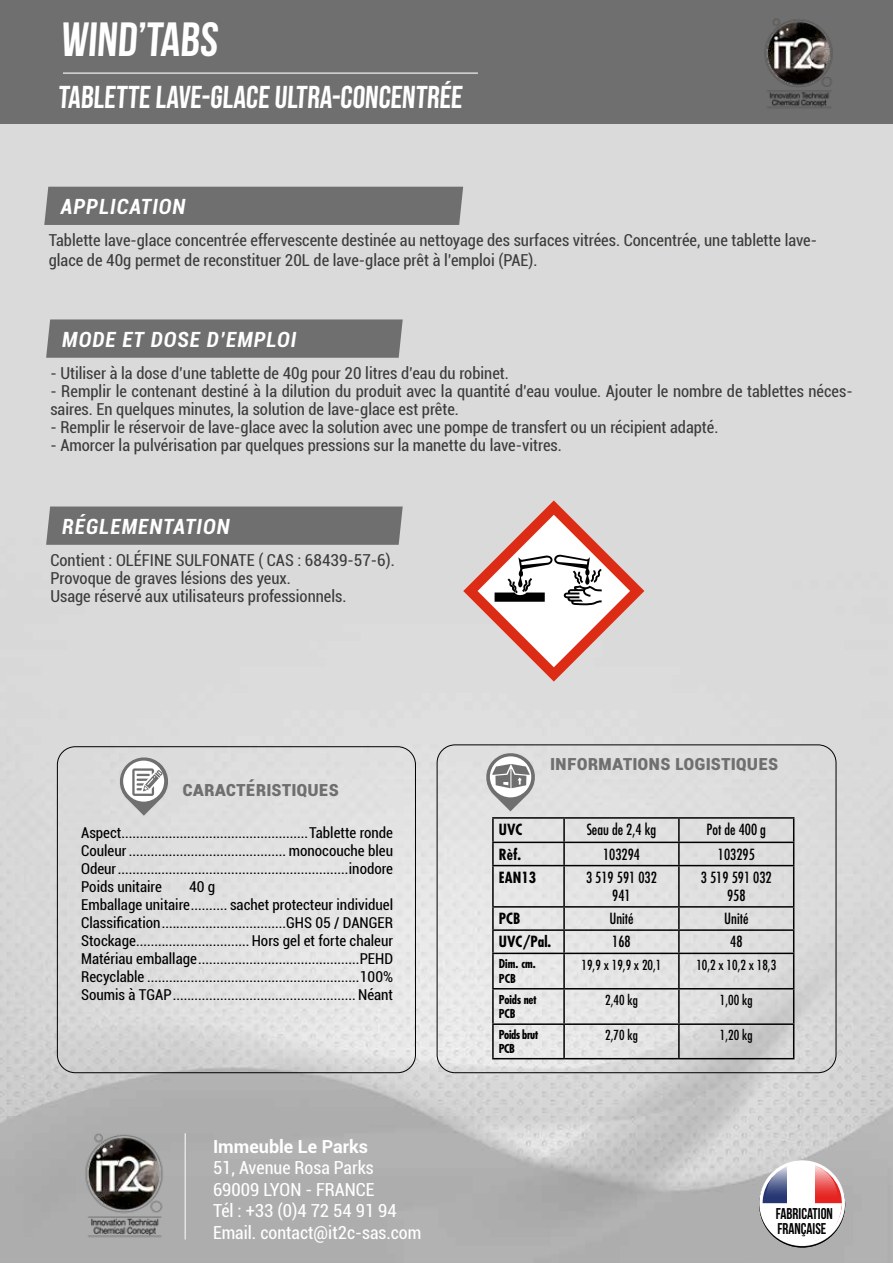
<style>
.page{position:relative;width:893px;height:1263px;background:#fff}
.page>*{position:absolute;margin:0;border:0;box-sizing:border-box;transform-origin:0 0}
.t1{font:700 48px "Bebas Neue";color:#fff}
.t2{font:31.5px "Bebas Neue";color:#fff}
.t3{font:italic 700 condensed 21px "Roboto";letter-spacing:.05em;color:#fff}
.t4{font:700 condensed 21px "Roboto";color:#706f6f}
.t5{font:condensed 18px/21.6px "Roboto";color:#fff}
.t6{font:700 18px "Roboto";color:#fff}
.t7{font:condensed 16.5px/18px "Roboto";color:#3c3c3b}
.t8{font:15.6px/14.7px "Bebas Neue";color:#000;scale:.95 1}
.t9{font:condensed 15px/18px "Roboto";color:#000;text-align:justify}
.t10{font:condensed 15px/18px "Futura LT";color:#000;text-align:center}
.t11{font:700 condensed 15px "Futura LT";color:#000}
.t12{font:condensed 13.5px "Futura LT";color:#000}
.t13{font:700 condensed 12px/14.4px "Futura LT";letter-spacing:-.02em;color:#000}
.t14{font:700 condensed 12px/13.5px "Futura LT";letter-spacing:-.04em;color:#000}
</style>
<div class="page">
<img style="left:0;top:410px;width:893px;height:853px">
<svg style="left:759px;top:1160px;width:86px;height:86px"></svg>
<svg style="left:761px;top:1163px;width:82px;height:81px"></svg>
<div style="left:0;top:0;width:893px;height:410px;background:#dadada"></div>
<div style="left:0;top:0;width:893px;height:123px;background:#706f6f"></div>
<svg style="left:117px;top:755px;width:54px;height:61px"></svg>
<div style="left:57px;top:746px;width:359px;height:327px;border:1px solid #000;border-radius:18px"></div>
<div style="left:437px;top:745px;width:399px;height:328px;border:1px solid #000;border-radius:18px"></div>
<div style="left:46px;top:319px;width:357px;height:39px;background:#706f6f"></div>
<div style="left:46px;top:506px;width:357px;height:39px;background:#706f6f"></div>
<div style="left:44px;top:187px;width:419px;height:38px;background:#706f6f"></div>
<svg style="left:484px;top:751px;width:53px;height:60px"></svg>
<hr style="left:185px;top:1133px;width:1px;height:106px;background:#fff">
<svg style="left:463px;top:500px;width:181px;height:182px"></svg>
<hr style="left:63px;top:72px;width:415px;height:2px;background:#dadada">
<hr style="left:492px;top:817px;width:72px;height:2px;background:#000">
<hr style="left:492px;top:819px;width:2px;height:23px;background:#000">
<hr style="left:564px;top:817px;width:115px;height:2px;background:#000">
<hr style="left:563px;top:819px;width:2px;height:23px;background:#000">
<hr style="left:679px;top:817px;width:115px;height:2px;background:#000">
<hr style="left:678px;top:819px;width:2px;height:23px;background:#000">
<hr style="left:492px;top:842px;width:72px;height:1px;background:#000">
<hr style="left:492px;top:843px;width:2px;height:22px;background:#000">
<hr style="left:564px;top:842px;width:115px;height:1px;background:#000">
<hr style="left:563px;top:843px;width:2px;height:22px;background:#000">
<hr style="left:679px;top:842px;width:115px;height:1px;background:#000">
<hr style="left:678px;top:843px;width:2px;height:22px;background:#000">
<svg style="left:793px;top:819px;width:1px;height:46px"></svg>
<hr style="left:492px;top:865px;width:72px;height:1px;background:#000">
<hr style="left:492px;top:866px;width:2px;height:40px;background:#000">
<hr style="left:564px;top:865px;width:115px;height:1px;background:#000">
<hr style="left:563px;top:866px;width:2px;height:40px;background:#000">
<hr style="left:679px;top:865px;width:115px;height:1px;background:#000">
<hr style="left:678px;top:866px;width:2px;height:40px;background:#000">
<hr style="left:793px;top:866px;width:1px;height:40px;background:#000">
<hr style="left:492px;top:906px;width:72px;height:2px;background:#000">
<hr style="left:492px;top:908px;width:2px;height:21px;background:#000">
<hr style="left:564px;top:906px;width:115px;height:2px;background:#000">
<hr style="left:563px;top:908px;width:2px;height:21px;background:#000">
<hr style="left:679px;top:906px;width:115px;height:2px;background:#000">
<hr style="left:678px;top:908px;width:2px;height:21px;background:#000">
<hr style="left:492px;top:929px;width:72px;height:2px;background:#000">
<hr style="left:492px;top:931px;width:2px;height:22px;background:#000">
<hr style="left:564px;top:929px;width:115px;height:2px;background:#000">
<hr style="left:563px;top:931px;width:2px;height:22px;background:#000">
<hr style="left:679px;top:929px;width:115px;height:2px;background:#000">
<hr style="left:678px;top:931px;width:2px;height:22px;background:#000">
<svg style="left:793px;top:908px;width:1px;height:45px"></svg>
<hr style="left:492px;top:953px;width:72px;height:1px;background:#000">
<hr style="left:492px;top:954px;width:2px;height:34px;background:#000">
<hr style="left:564px;top:953px;width:115px;height:1px;background:#000">
<hr style="left:563px;top:954px;width:2px;height:34px;background:#000">
<hr style="left:679px;top:953px;width:115px;height:1px;background:#000">
<hr style="left:678px;top:954px;width:2px;height:34px;background:#000">
<hr style="left:793px;top:954px;width:1px;height:34px;background:#000">
<hr style="left:492px;top:988px;width:72px;height:1px;background:#000">
<hr style="left:492px;top:989px;width:2px;height:34px;background:#000">
<hr style="left:564px;top:988px;width:115px;height:1px;background:#000">
<hr style="left:563px;top:989px;width:2px;height:34px;background:#000">
<hr style="left:679px;top:988px;width:115px;height:1px;background:#000">
<hr style="left:678px;top:989px;width:2px;height:34px;background:#000">
<hr style="left:793px;top:989px;width:1px;height:34px;background:#000">
<hr style="left:492px;top:1023px;width:72px;height:2px;background:#000">
<hr style="left:492px;top:1025px;width:2px;height:33px;background:#000">
<hr style="left:564px;top:1023px;width:115px;height:2px;background:#000">
<hr style="left:563px;top:1025px;width:2px;height:33px;background:#000">
<hr style="left:679px;top:1023px;width:115px;height:2px;background:#000">
<hr style="left:678px;top:1025px;width:2px;height:33px;background:#000">
<hr style="left:793px;top:1025px;width:1px;height:33px;background:#000">
<hr style="left:492px;top:1058px;width:72px;height:1px;background:#000">
<hr style="left:564px;top:1058px;width:115px;height:1px;background:#000">
<hr style="left:679px;top:1058px;width:115px;height:1px;background:#000">
<img style="left:764px;top:18px;width:69px;height:90px">
<img style="left:65px;top:1125px;width:120px;height:120px">
<h1 class="t1" style="left:60px;top:13px;width:162px">WIND’TABS</h1>
<h2 class="t2" style="left:58px;top:79px;width:408px">TABLETTE LAVE-GLACE ULTRA-CONCENTRÉE</h2>
<p class="t3" style="left:61px;top:192px;width:126px">APPLICATION</p>
<p class="t7" style="left:49px;top:230px;width:770px;line-height:19.5px">Tablette lave-glace concentrée effervescente destinée au nettoyage des surfaces vitrées. Concentrée, une tablette lave&shy;glace de 40g permet de reconstituer 20L de lave-glace prêt à l’emploi (PAE).</p>
<p class="t3" style="left:62px;top:325px;width:236px">MODE ET DOSE D’EMPLOI</p>
<p class="t7" style="left:50px;top:363px;width:460px">- Utiliser à la dose d’une tablette de 40g pour 20 litres d’eau du robinet.</p>
<p class="t7" style="left:50px;top:381px;width:804px">- Remplir le contenant destiné à la dilution du produit avec la quantité d’eau voulue. Ajouter le nombre de tablettes néces&shy;saires. En quelques minutes, la solution de lave-glace est prête.</p>
<p class="t7" style="left:50px;top:417px;width:669px">- Remplir le réservoir de lave-glace avec la solution avec une pompe de transfert ou un récipient adapté.</p>
<p class="t7" style="left:50px;top:435px;width:513px">- Amorcer la pulvérisation par quelques pressions sur la manette du lave-vitres.</p>
<p class="t3" style="left:62px;top:512px;width:169px">RÉGLEMENTATION</p>
<p class="t7" style="left:50px;top:550px;width:346px">Contient : OLÉFINE SULFONATE ( CAS : 68439-57-6).<br>Provoque de graves lésions des yeux.<br>Usage réservé aux utilisateurs professionnels.</p>
<p class="t4" style="left:182px;top:774px;width:158px">CARACTÉRISTIQUES</p>
<p class="t9" style="left:81px;top:823px;width:314px">Aspect...................................................Tablette ronde Couleur ........................................... monocouche bleu Odeur...............................................................inodore Poids unitaire</p>
<p class="t9" style="left:81px;top:877px;width:314px;text-align:left;text-indent:108px">40 g<br>Emballage unitaire.......... sachet protecteur individuel Classification..................................GHS 05 / DANGER Stockage...............................Hors gel et forte chaleur Matériau emballage............................................PEHD Recyclable ..........................................................100% Soumis à TGAP.................................................. Néant</p>
<p class="t6" style="left:213px;top:1133px;width:157px">Immeuble Le Parks</p>
<p class="t5" style="left:213px;top:1156px;width:210px">51, Avenue Rosa Parks<br>69009 LYON - FRANCE<br>Tél : +33 (0)4 72 54 91 94<br>Email. contact@it2c-sas.com</p>
<p class="t4" style="left:550px;top:748px;width:230px">INFORMATIONS LOGISTIQUES</p>
<p class="t11" style="left:499px;top:820px;width:25px">UVC</p>
<p class="t10" style="left:587px;top:820px;width:71px">Seau de 2,4 kg</p>
<p class="t10" style="left:707px;top:820px;width:61px">Pot de 400 g</p>
<p class="t11" style="left:499px;top:845px;width:24px">Rèf.</p>
<p class="t10" style="left:603px;top:845px;width:38px">103294</p>
<p class="t10" style="left:718px;top:845px;width:38px">103295</p>
<p class="t11" style="left:499px;top:868px;width:39px">EAN13</p>
<p class="t10" style="left:586px;top:868px;width:72px">3 519 591 032<br>941</p>
<p class="t10" style="left:701px;top:868px;width:72px">3 519 591 032<br>958</p>
<p class="t11" style="left:499px;top:909px;width:23px">PCB</p>
<p class="t10" style="left:609px;top:909px;width:26px">Unité</p>
<p class="t10" style="left:724px;top:909px;width:26px">Unité</p>
<p class="t11" style="left:499px;top:932px;width:54px">UVC/Pal.</p>
<p class="t10" style="left:612px;top:933px;width:20px">168</p>
<p class="t10" style="left:730px;top:933px;width:14px">48</p>
<p class="t13" style="left:499px;top:957px;width:38px">Dim. cm.<br>PCB</p>
<p class="t12" style="left:581px;top:956px;width:81px">19,9 x 19,9 x 20,1</p>
<p class="t12" style="left:696px;top:956px;width:81px">10,2 x 10,2 x 18,3</p>
<p class="t13" style="left:499px;top:992px;width:40px">Poids net<br>PCB</p>
<p class="t12" style="left:605px;top:992px;width:34px">2,40 kg</p>
<p class="t12" style="left:720px;top:992px;width:34px">1,00 kg</p>
<p class="t14" style="left:499px;top:1028px;width:41px">Poids brut<br>PCB</p>
<p class="t12" style="left:605px;top:1027px;width:34px">2,70 kg</p>
<p class="t12" style="left:720px;top:1027px;width:34px">1,20 kg</p>
<p class="t8" style="left:776px;top:1206px;width:62px">FABRICATION<br>FRANÇAISE</p>
</div>
